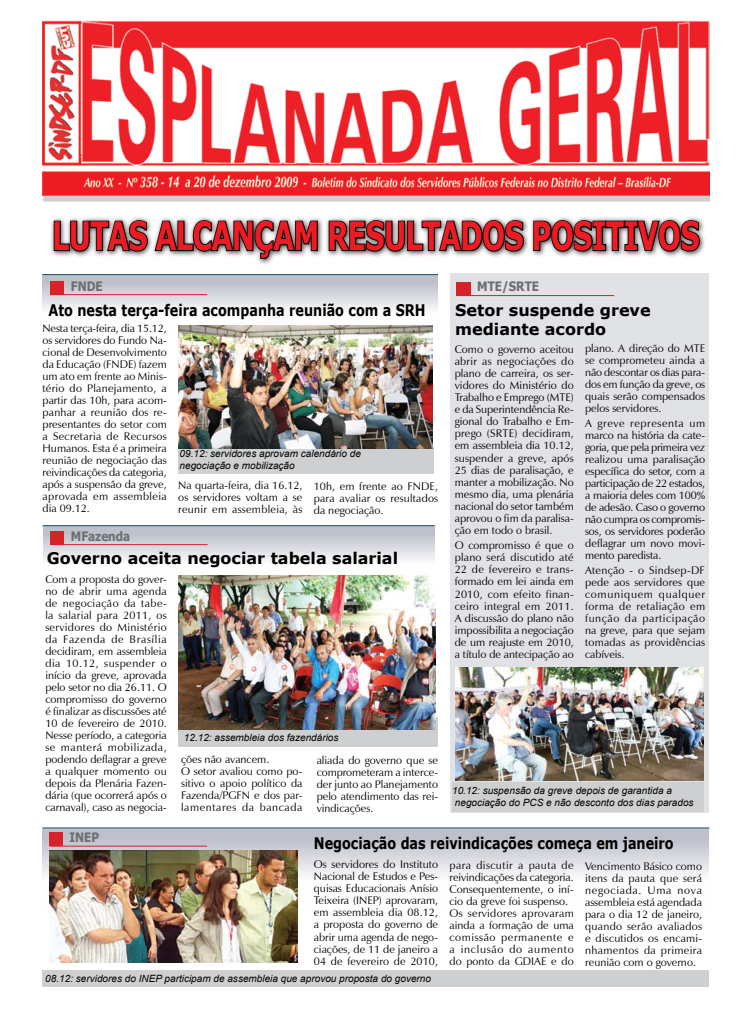
<style>
.page{position:relative;width:752px;height:1035px;background:#fff}
.page>*{position:absolute;margin:0;border:0;box-sizing:border-box;transform-origin:0 0}
.t1{font:700 39px "Verdana";letter-spacing:-.03em;color:#ed1c24;scale:.7 1}
.t2{font:700 16px "Verdana";color:#000;scale:.8 1}
.t3{font:700 16px/19.2px "Verdana";color:#000}
.t4{font:700 13px "Tahoma";color:#6d6f71;scale:.9 1}
.t5{font:11px/12px "Zapf Humanist 601 BT";color:#000;text-align:justify}
.t6{font:italic 10px/12px "Arial";color:#000}
</style>
<div class="page">
<div style="left:450px;top:274px;width:258px;height:539px;background:#e1e2e6"></div>
<div style="left:452px;top:782px;width:251px;height:30px;background:#cdcfd0"></div>
<div style="left:178px;top:447px;width:255px;height:26px;background:#cdcfd0"></div>
<div style="left:42px;top:274px;width:396px;height:64px;background:linear-gradient(to bottom,#bdbeca,#fff)"></div>
<hr style="left:42px;top:274px;width:396px;height:1px;background:#1b516f">
<div style="left:42px;top:525px;width:392px;height:64px;background:linear-gradient(to bottom,#bcbdc9,#fff)"></div>
<hr style="left:42px;top:525px;width:392px;height:1px;background:#1b516f">
<div style="left:42px;top:970px;width:667px;height:16px;background:#cdcfd0"></div>
<div style="left:178px;top:717px;width:260px;height:29px;background:#cdcfd0"></div>
<div style="left:42px;top:828px;width:667px;height:86px;background:linear-gradient(to bottom,#bdbdc8,#fff)"></div>
<img style="left:42px;top:21px;width:667px;height:174px">
<div style="left:43px;top:196px;width:666px;height:6px;background:#cdcfd0"></div>
<div style="left:49px;top:215px;width:702px;height:71px;background:#000;opacity:.75"></div>
<svg style="left:53px;top:217px;width:266px;height:43px"></svg>
<svg style="left:327px;top:219px;width:197px;height:34px;background:#5e5e5e"></svg>
<svg style="left:532px;top:219px;width:168px;height:34px;background:#606060"></svg>
<img style="left:178px;top:325px;width:254px;height:123px">
<img style="left:455px;top:668px;width:248px;height:113px">
<img style="left:178px;top:575px;width:257px;height:154px">
<img style="left:49px;top:850px;width:248px;height:112px">
<div style="left:456px;top:282px;width:15px;height:13px;background:#d72229"></div>
<hr style="left:456px;top:295px;width:158px;height:1px;background:#d72229">
<div style="left:50px;top:832px;width:13px;height:14px;background:#d72229"></div>
<hr style="left:50px;top:845px;width:157px;height:1px;background:#d72229">
<hr style="left:42px;top:827px;width:667px;height:1px;background:#1b516f">
<div style="left:50px;top:531px;width:14px;height:13px;background:#d72229"></div>
<hr style="left:50px;top:544px;width:157px;height:1px;background:#d72229">
<div style="left:50px;top:281px;width:14px;height:13px;background:#d72229"></div>
<hr style="left:50px;top:294px;width:157px;height:1px;background:#d72229">
<h1 class="t1" style="left:52px;top:211px;width:926px">LUTAS ALCANÇAM RESULTADOS POSITIVOS</h1>
<p class="t4" style="left:71px;top:277px;width:37px">FNDE</p>
<h2 class="t2" style="left:48px;top:300px;width:472px">Ato nesta terça-feira acompanha reunião com a SRH</h2>
<p class="t5" style="left:42px;top:322px;width:126px">Nesta terça-feira, dia 15.12, os servidores do Fundo Na&shy;cional de Desenvolvimento da Educação (FNDE) fazem um ato em frente ao Minis&shy;tério do Planejamento, a partir das 10h, para acom&shy;panhar a reunião dos re&shy;presentantes do setor com a Secretaria de Recursos Humanos. Esta é a primeira reunião de negociação das reivindicações da categoria, após a suspensão da greve, aprovada em assembleia dia 09.12.</p>
<p class="t4" style="left:71px;top:527px;width:67px">MFazenda</p>
<p class="t6" style="left:179px;top:448px;width:183px">09.12: servidores aprovam calendário de negociação e mobilização</p>
<p class="t5" style="left:178px;top:479px;width:126px">Na quarta-feira, dia 16.12, os servidores voltam a se reunir em assembleia, às</p>
<p class="t5" style="left:314px;top:480px;width:126px">10h, em frente ao FNDE, para avaliar os resultados da negociação.</p>
<h2 class="t3" style="left:47px;top:548px;width:352px">Governo aceita negociar tabela salarial</h2>
<p class="t5" style="left:45px;top:573px;width:123px">Com a proposta do gover&shy;no de abrir uma agenda de negociação da tabe&shy;la salarial para 2011, os servidores do Ministério da Fazenda de Brasília decidiram, em assembleia dia 10.12, suspender o início da greve, aprovada pelo setor no dia 26.11. O compromisso do governo é finalizar as discussões até 10 de fevereiro de 2010.<br>Nesse período, a categoria se manterá mobilizada, podendo deflagrar a greve a qualquer momento ou depois da Plenária Fazen&shy;dária (que ocorrerá após o carnaval), caso as negocia-</p>
<p class="t6" style="left:184px;top:731px;width:156px">12.12: assembleia dos fazendários</p>
<p class="t5" style="left:181px;top:753px;width:123px;text-align:left">ções não avancem.<br>O setor avaliou como po&shy;sitivo o apoio político da<br>Fazenda/PGFN e dos par&shy;lamentares da bancada</p>
<p class="t5" style="left:316px;top:754px;width:123px">aliada do governo que se comprometeram a interce&shy;der junto ao Planejamento pelo atendimento das rei&shy;vindicações.</p>
<p class="t4" style="left:477px;top:278px;width:70px">MTE/SRTE</p>
<h2 class="t3" style="left:455px;top:300px;width:197px">Setor suspende greve mediante acordo</h2>
<p class="t5" style="left:585px;top:342px;width:121px">plano. A direção do MTE se comprometeu ainda a não descontar os dias para&shy;dos em função da greve, os quais serão compensados pelos servidores.</p>
<p class="t5" style="left:585px;top:417px;width:121px">A greve representa um marco na história da cate&shy;goria, que pela primeira vez realizou uma paralisação específica do setor, com a participação de 22 estados, a maioria deles com 100% de adesão. Caso o governo não cumpra os compromis&shy;sos, os servidores poderão deflagrar um novo movi&shy;mento paredista.</p>
<p class="t5" style="left:585px;top:564px;width:121px">Atenção - o Sindsep-DF pede aos servidores que comuniquem qualquer forma de retaliação em função da participação na greve, para que sejam tomadas as providências cabíveis.</p>
<p class="t5" style="left:454px;top:343px;width:120px">Como o governo aceitou abrir as negociações do plano de carreira, os ser&shy;vidores do Ministério do Trabalho e Emprego (MTE) e da Superintendência Re&shy;gional do Trabalho e Em&shy;prego (SRTE) decidiram, em assembleia dia 10.12, suspender a greve, após 25 dias de paralisação, e manter a mobilização. No mesmo dia, uma plenária nacional do setor também aprovou o fim da paralisa&shy;ção em todo o brasil.</p>
<p class="t5" style="left:454px;top:539px;width:120px">O compromisso é que o plano será discutido até 22 de fevereiro e trans&shy;formado em lei ainda em 2010, com efeito finan&shy;ceiro integral em 2011.<br>A discussão do plano não impossibilita a negociação de um reajuste em 2010, a título de antecipação ao</p>
<p class="t6" style="left:452px;top:785px;width:243px">10.12: suspensão da greve depois de garantida a negociação do PCS e não desconto dos dias parados</p>
<p class="t4" style="left:69px;top:828px;width:34px">INEP</p>
<h2 class="t2" style="left:314px;top:832px;width:451px">Negociação das reivindicações começa em janeiro</h2>
<p class="t5" style="left:449px;top:859px;width:126px;text-align:left">para discutir a pauta de reivindicações da categoria.<br>Consequentemente, o iní&shy;cio da greve foi suspenso.<br>Os servidores aprovaram ainda a formação de uma comissão permanente e a inclusão do aumento do ponto da GDIAE e do</p>
<p class="t5" style="left:585px;top:860px;width:118px">Vencimento Básico como itens da pauta que será negociada. Uma nova assembleia está agendada para o dia 12 de janeiro, quando serão avaliados e discutidos os encami&shy;nhamentos da primeira reunião com o governo.</p>
<p class="t5" style="left:314px;top:858px;width:126px">Os servidores do Instituto Nacional de Estudos e Pes&shy;quisas Educacionais Anísio Teixeira (INEP) aprovaram, em assembleia dia 08.12, a proposta do governo de abrir uma agenda de nego&shy;ciações, de 11 de janeiro a 04 de fevereiro de 2010,</p>
<p class="t6" style="left:45px;top:972px;width:387px">08.12: servidores do INEP participam de assembleia que aprovou proposta do governo</p>
</div>
